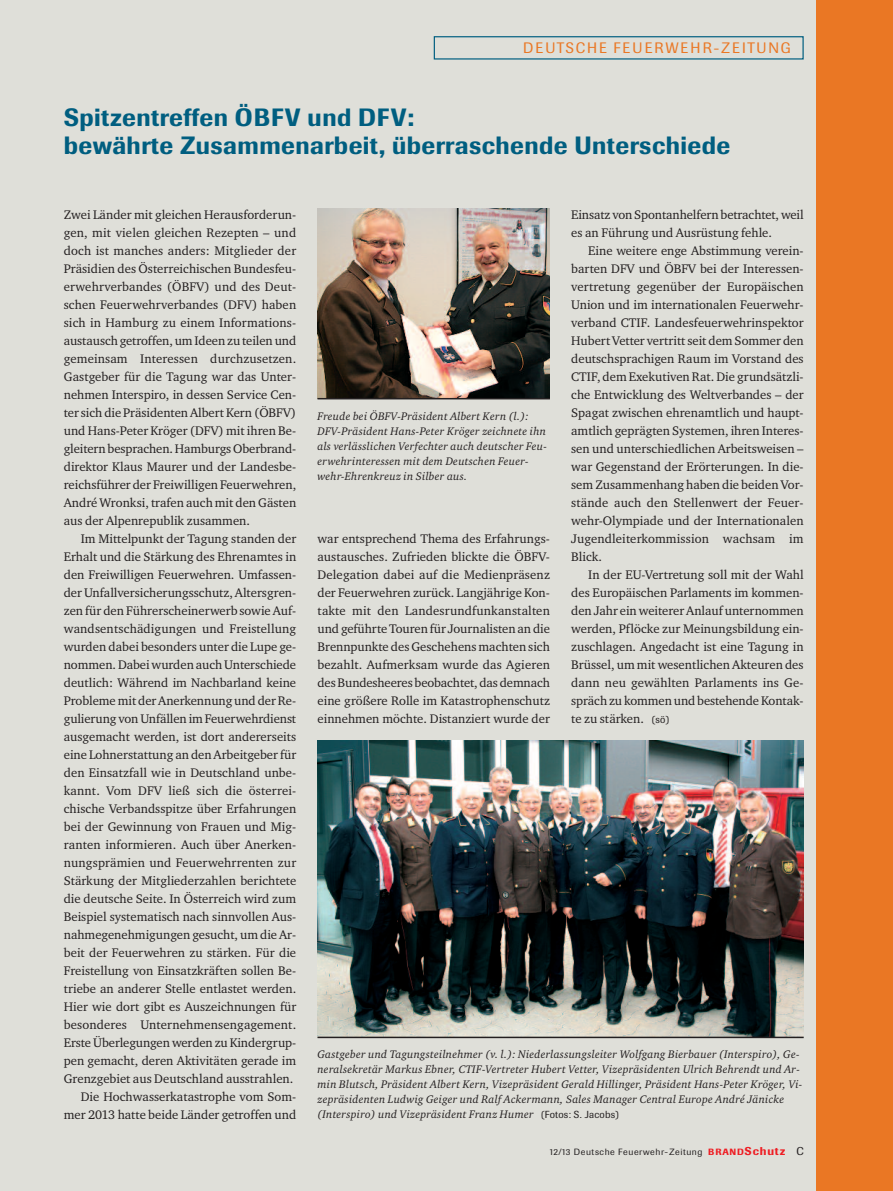
<style>
.page{position:relative;width:893px;height:1191px;background:#dfdfd9}
.page>*{position:absolute;margin:0;border:0;box-sizing:border-box;transform-origin:0 0}
.t1{font:500 24.75px/28.5px "Supersonic BSK";letter-spacing:.02em;color:#005e80}
.t2{font:15px "Supersonic BSK";letter-spacing:.13em;color:#ea7724}
.t3{font:12.75px/18px "Charter ITC";color:#231f20;text-align:justify}
.t4{font:italic 11.25px/15px "Charter ITC";letter-spacing:.02em;color:#231f20}
.t5{font:9px "Supersonic BSK";letter-spacing:.06em;color:#231f20}
.s1{font-family:"Supersonic BSK";font-size:10.2px}
.s2{font-family:"Supersonic BSK";font-style:normal;font-size:10.2px}
.s3{font-weight:500;color:#ee1d23}
.s4{font-weight:500;font-size:11.25px;color:#ee1d23}
.s5{font-size:11.25px}
</style>
<div class="page">
<div style="left:434px;top:36px;width:370px;height:24px;border:1px solid #005e80"></div>
<div style="left:816px;top:0;width:77px;height:1191px;background:#ea7724"></div>
<img style="left:317px;top:208px;width:233px;height:190px">
<img style="left:317px;top:741px;width:487px;height:295px">
<hr style="left:317px;top:398px;width:233px;height:1px;background:#231f20">
<hr style="left:317px;top:1036px;width:487px;height:2px;background:#231f20">
<p class="t2" style="left:523px;top:39px;width:269px">DEUTSCHE FEUERWEHR-ZEITUNG</p>
<h1 class="t1" style="left:64px;top:103px;width:668px">Spitzentreffen ÖBFV und DFV:<br>bewährte Zusammenarbeit, überraschende Unterschiede</h1>
<p class="t3" style="left:64px;top:205px;width:234px">Zwei Länder mit gleichen Herausforderun&shy;gen, mit vielen gleichen Rezepten – und doch ist manches anders: Mitglieder der Präsidien des Österreichischen Bundesfeu&shy;erwehrverbandes (ÖBFV) und des Deut&shy;schen Feuerwehrverbandes (DFV) haben sich in Hamburg zu einem Informations&shy;austausch getroffen, um Ideen zu teilen und gemeinsam Interessen durchzusetzen.<br>Gastgeber für die Tagung war das Unter&shy;nehmen Interspiro, in dessen Service Cen&shy;ter sich die PräsidentenAlbertKern (ÖBFV) und Hans-Peter Kröger (DFV) mit ihren Be&shy;gleitern besprachen.HamburgsOberbrand&shy;direktor Klaus Maurer und der Landesbe&shy;reichsführer der Freiwilligen Feuerwehren, André Wronksi, trafen auch mit den Gästen aus der Alpenrepublik zusammen.</p>
<p class="t3" style="left:64px;top:529px;width:234px;text-align:right">Im Mittelpunkt der Tagung standen der Erhalt und die Stärkung des Ehrenamtes in den Freiwilligen Feuerwehren. Umfassen&shy;derUnfallversicherungsschutz,Altersgren&shy;zen für den Führerscheinerwerb sowie Auf&shy;wandsentschädigungen und Freistellung wurden dabei besonders unter die Lupe ge&shy;nommen. Dabei wurden auch Unterschiede deutlich: Während im Nachbarland keine Probleme mit der Anerkennung und der Re&shy;gulierung vonUnfällen im Feuerwehrdienst ausgemacht werden, ist dort andererseits eine Lohnerstattung an den Arbeitgeber für den Einsatzfall wie in Deutschland unbe&shy;kannt. Vom DFV ließ sich die österrei&shy;chische Verbandsspitze über Erfahrungen bei der Gewinnung von Frauen und Mig&shy;ranten informieren. Auch über Anerken&shy;nungsprämien und Feuerwehrrenten zur Stärkung der Mitgliederzahlen berichtete die deutsche Seite. In Österreich wird zum Beispiel systematisch nach sinnvollen Aus&shy;nahmegenehmigungen gesucht, um die Ar&shy;beit der Feuerwehren zu stärken. Für die Freistellung von Einsatzkräften sollen Be&shy;triebe an anderer Stelle entlastet werden.<br>Hier wie dort gibt es Auszeichnungen für besonderes Unternehmensengagement.<br>Erste Überlegungen werden zu Kindergrup&shy;pen gemacht, deren Aktivitäten gerade im Grenzgebiet aus Deutschland ausstrahlen.<br>Die Hochwasserkatastrophe vom Som&shy;mer 2013 hatte beide Länder getroffen und</p>
<p class="t4" style="left:317px;top:409px;width:231px">Freude bei ÖBFV-Präsident Albert Kern (l.):<br>DFV-Präsident Hans-Peter Kröger zeichnete ihn als verlässlichen Verfechter auch deutscher Feu&shy;erwehrinteressen mit dem Deutschen Feuer&shy;wehr-Ehrenkreuz in Silber aus.</p>
<p class="t3" style="left:317px;top:529px;width:234px">war entsprechend Thema des Erfahrungs&shy;austausches. Zufrieden blickte die ÖBFV-Delegation dabei auf die Medienpräsenz der Feuerwehren zurück. Langjährige Kon&shy;takte mit den Landesrundfunkanstalten und geführte Touren für Journalisten an die Brennpunkte des Geschehens machten sich bezahlt. Aufmerksam wurde das Agieren des Bundesheeres beobachtet, das demnach eine größere Rolle im Katastrophenschutz einnehmen möchte. Distanziert wurde der</p>
<p class="t3" style="left:571px;top:205px;width:234px">Einsatz von Spontanhelfern betrachtet, weil es an Führung und Ausrüstung fehle.</p>
<p class="t3" style="left:571px;top:241px;width:234px;text-indent:17px">Eine weitere enge Abstimmung verein&shy;barten DFV und ÖBFV bei der Interessen&shy;vertretung gegenüber der Europäischen Union und im internationalen Feuerwehr&shy;verband CTIF. Landesfeuerwehrinspektor HubertVetter vertritt seit dem Sommer den deutschsprachigen Raum im Vorstand des CTIF, dem Exekutiven Rat. Die grundsätzli&shy;che Entwicklung des Weltverbandes – der Spagat zwischen ehrenamtlich und haupt&shy;amtlich geprägten Systemen, ihren Interes&shy;sen und unterschiedlichen Arbeitsweisen – war Gegenstand der Erörterungen. In die&shy;sem Zusammenhang haben die beiden Vor&shy;stände auch den Stellenwert der Feuer&shy;wehr-Olympiade und der Internationalen Jugendleiterkommission wachsam im Blick.</p>
<p class="t3" style="left:571px;top:565px;width:234px;text-indent:17px">In der EU-Vertretung soll mit der Wahl des Europäischen Parlaments im kommen&shy;den Jahr einweiterer Anlauf unternommen werden, Pflöcke zur Meinungsbildung ein&shy;zuschlagen. Angedacht ist eine Tagung in Brüssel, um mit wesentlichen Akteuren des dann neu gewählten Parlaments ins Ge&shy;spräch zu kommen und bestehendeKontak&shy;te zu stärken. <span class="s1">(sö)</span></p>
<p class="t4" style="left:317px;top:1047px;width:487px">Gastgeber und Tagungsteilnehmer (v. l.): Niederlassungsleiter Wolfgang Bierbauer (Interspiro), Ge&shy;neralsekretär Markus Ebner, CTIF-Vertreter Hubert Vetter, Vizepräsidenten Ulrich Behrendt und Ar&shy;min Blutsch, Präsident Albert Kern, Vizepräsident Gerald Hillinger, Präsident Hans-Peter Kröger, Vi&shy;zepräsidenten Ludwig Geiger und Ralf Ackermann, Sales Manager Central Europe André Jänicke (Interspiro) und Vizepräsident Franz Humer <span class="s2">(Fotos: S. Jacobs)</span></p>
<p class="t5" style="left:549px;top:1146px;width:256px">12/13 Deutsche Feuerwehr-Zeitung <span class="s3">BRAND</span><span class="s4">Schutz</span> <span class="s5">C</span></p>
</div>
